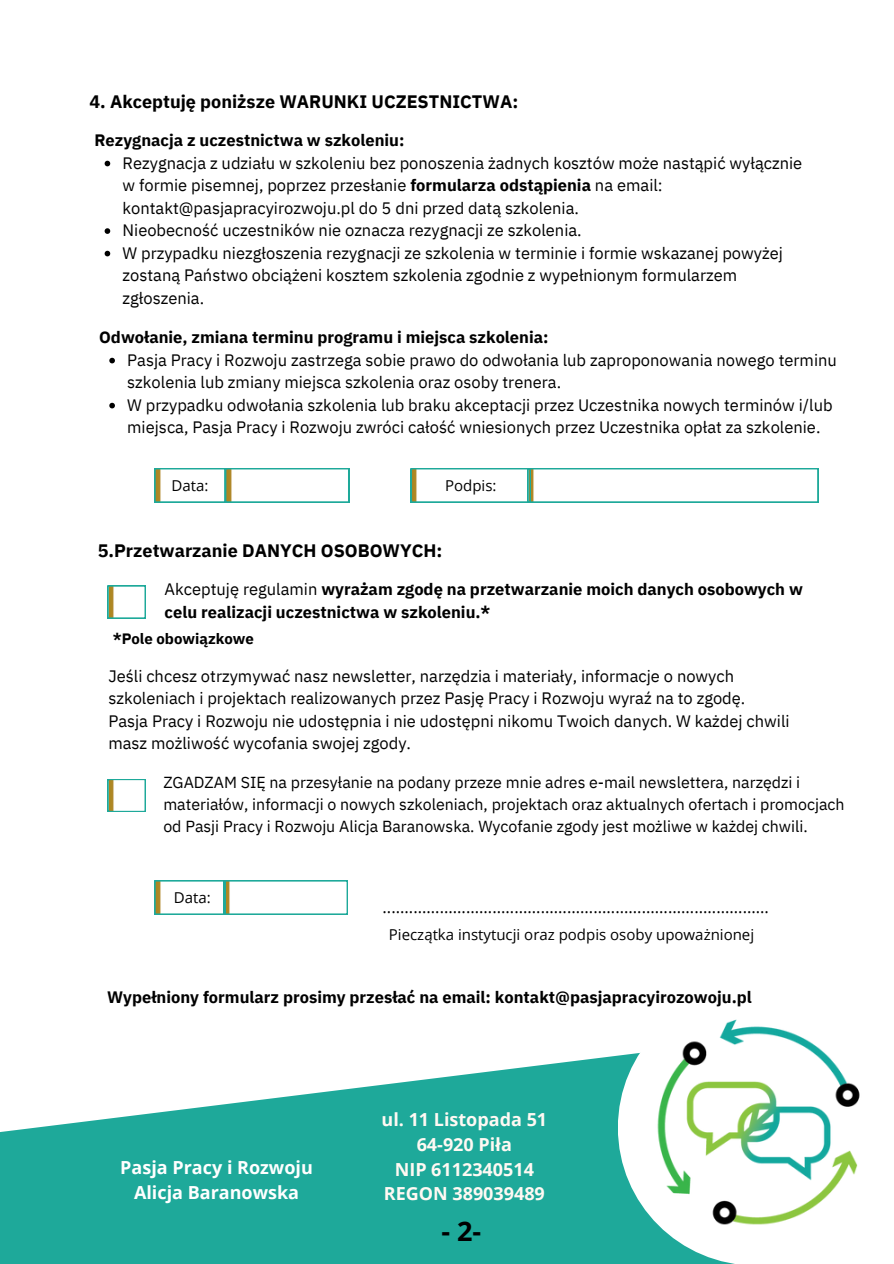
<style>
.page{position:relative;width:894px;height:1264px;background:#fff}
.page>*{position:absolute;margin:0;border:0;box-sizing:border-box;transform-origin:0 0}
.t1{font:700 27px "Open Sans";color:#000}
.t2{font:700 18px "IBM Plex Sans";color:#000}
.t3{font:700 18px/24.8px "Open Sans";color:#fff9f3;text-align:center}
.t4{font:700 18px/24.8px "Open Sans";color:#fff;text-align:center}
.t5{font:16.5px/22.5px "IBM Plex Sans";color:#000}
.t6{font:700 16.5px/22.5px "IBM Plex Sans";color:#000}
.t7{font:16.5px "Open Sans";color:#000}
.t8{font:15.9px/21.8px "IBM Plex Sans";color:#000}
.t9{font:15px "Open Sans";color:#000}
.t10{font:700 15px "IBM Plex Sans";color:#000}
.s1{font-weight:700}
.s2{font-weight:400}
</style>
<div class="page">
<svg style="left:0;top:1061px;width:573px;height:202px;fill:#1ea99a"></svg>
<img style="left:573px;top:1019px;width:285px;height:244px">
<svg style="left:825px;top:1019px;width:35px;height:127px"></svg>
<svg style="left:108px;top:585px;width:38px;height:33px"></svg>
<svg style="left:105px;top:161px;width:5px;height:5px"></svg>
<svg style="left:105px;top:228px;width:5px;height:6px"></svg>
<svg style="left:105px;top:251px;width:5px;height:5px"></svg>
<svg style="left:109px;top:358px;width:6px;height:5px"></svg>
<svg style="left:109px;top:403px;width:6px;height:5px"></svg>
<svg style="left:154px;top:468px;width:195px;height:34px"></svg>
<svg style="left:154px;top:880px;width:193px;height:34px"></svg>
<svg style="left:411px;top:468px;width:407px;height:34px"></svg>
<svg style="left:108px;top:779px;width:38px;height:32px"></svg>
<h2 class="t2" style="left:89px;top:89px;width:430px">4. Akceptuję poniższe WARUNKI UCZESTNICTWA:</h2>
<p class="t6" style="left:94px;top:129px;width:311px">Rezygnacja z uczestnictwa w szkoleniu:</p>
<p class="t5" style="left:122px;top:151px;width:681px">Rezygnacja z udziału w szkoleniu bez ponoszenia żadnych kosztów może nastąpić wyłącznie w formie pisemnej, poprzez przesłanie <span class="s1">formularza odstąpienia</span> na email: kontakt@pasjapracyirozwoju.pl do 5 dni przed datą szkolenia.</p>
<p class="t5" style="left:122px;top:219px;width:460px">Nieobecność uczestników nie oznacza rezygnacji ze szkolenia.</p>
<p class="t5" style="left:122px;top:241px;width:661px">W przypadku niezgłoszenia rezygnacji ze szkolenia w terminie i formie wskazanej powyżej zostaną Państwo obciążeni kosztem szkolenia zgodnie z wypełnionym formularzem zgłoszenia.</p>
<p class="t6" style="left:99px;top:326px;width:451px">Odwołanie, zmiana terminu programu i miejsca szkolenia:</p>
<h2 class="t5" style="left:127px;top:348px;width:711px">Pasja Pracy i Rozwoju zastrzega sobie prawo do odwołania lub zaproponowania nowego terminu szkolenia lub zmiany miejsca szkolenia oraz osoby trenera.</h2>
<p class="t5" style="left:127px;top:393px;width:706px">W przypadku odwołania szkolenia lub braku akceptacji przez Uczestnika nowych terminów i/lub miejsca, Pasja Pracy i Rozwoju zwróci całość wniesionych przez Uczestnika opłat za szkolenie.</p>
<h4 class="t9" style="left:171px;top:475px;width:38px">Data:</h4>
<h3 class="t9" style="left:445px;top:475px;width:53px">Podpis:</h3>
<p class="t2" style="left:98px;top:538px;width:346px">5.Przetwarzanie DANYCH OSOBOWYCH:</p>
<p class="t6" style="left:164px;top:577px;width:639px"><span class="s2">Akceptuję regulamin</span> wyrażam zgodę na przetwarzanie moich danych osobowych w celu realizacji uczestnictwa w szkoleniu.*</p>
<p class="t10" style="left:113px;top:628px;width:143px">*Pole obowiązkowe</p>
<p class="t5" style="left:108px;top:664px;width:682px">Jeśli chcesz otrzymywać nasz newsletter, narzędzia i materiały, informacje o nowych szkoleniach i projektach realizowanych przez Pasję Pracy i Rozwoju wyraź na to zgodę.<br>Pasja Pracy i Rozwoju nie udostępnia i nie udostępni nikomu Twoich danych. W każdej chwili masz możliwość wycofania swojej zgody.</p>
<p class="t8" style="left:163px;top:771px;width:682px">ZGADZAM SIĘ na przesyłanie na podany przeze mnie adres e-mail newslettera, narzędzi i materiałów, informacji o nowych szkoleniach, projektach oraz aktualnych ofertach i promocjach od Pasji Pracy i Rozwoju Alicja Baranowska. Wycofanie zgody jest możliwe w każdej chwili.</p>
<p class="t9" style="left:174px;top:887px;width:38px">Data:</p>
<h2 class="t7" style="left:382px;top:895px;width:388px">........................................................................................</h2>
<p class="t9" style="left:389px;top:923px;width:366px">Pieczątka instytucji oraz podpis osoby upoważnionej</p>
<p class="t6" style="left:107px;top:985px;width:646px">Wypełniony formularz prosimy przesłać na email: kontakt@pasjapracyirozowoju.pl</p>
<p class="t4" style="left:120px;top:1154px;width:194px">Pasja Pracy i Rozwoju<br>Alicja Baranowska</p>
<h2 class="t3" style="left:381px;top:1106px;width:167px">ul. 11 Listopada 51<br>64-920 Piła<br>NIP 6112340514<br>REGON 389039489</h2>
<p class="t1" style="left:441px;top:1212px;width:41px">- 2-</p>
</div>
